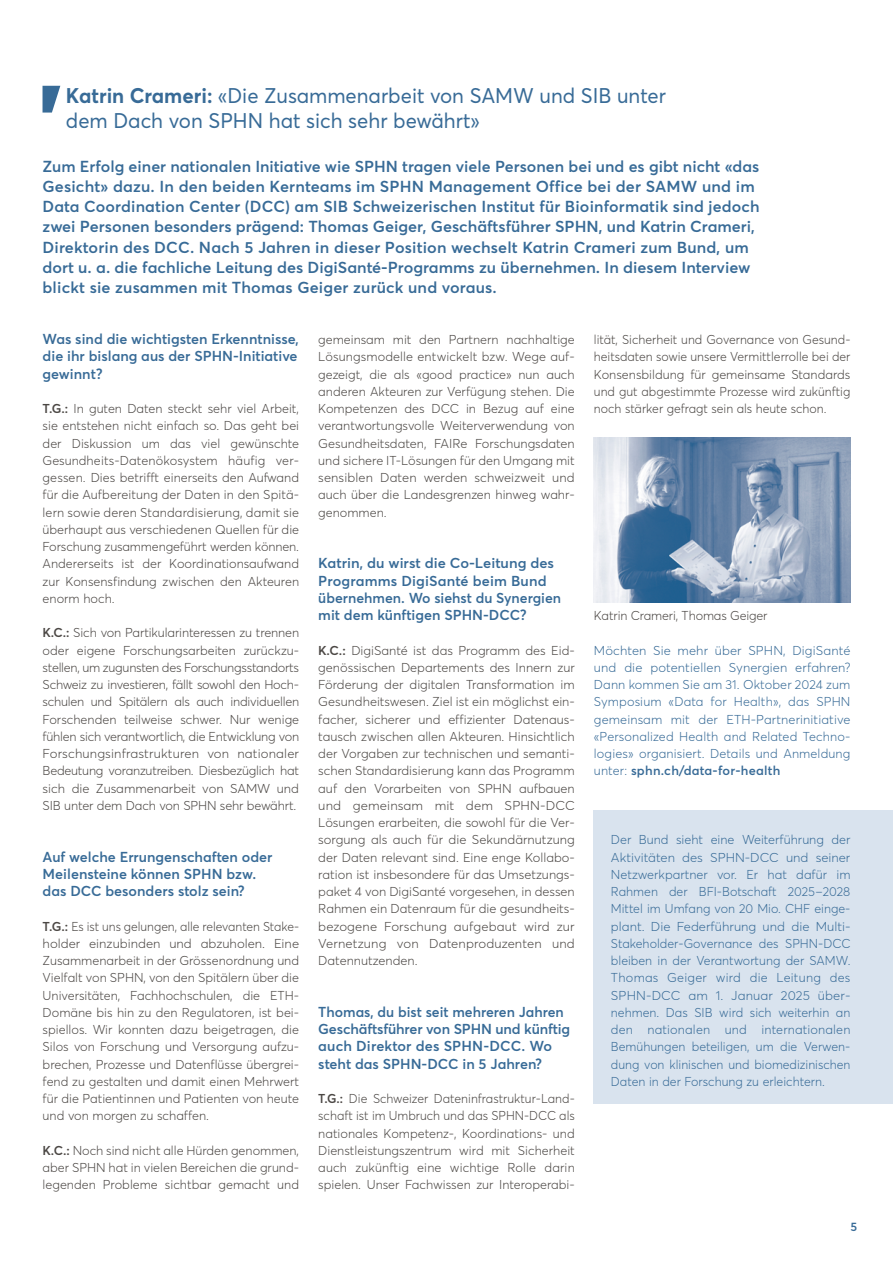
<style>
.page{position:relative;width:893px;height:1263px;background:#fff}
.page>*{position:absolute;margin:0;border:0;box-sizing:border-box;transform-origin:0 0}
.t1{font:21px/25.5px "Averta Std";color:#386b97}
.t2{font:600 15.75px/20.2px "Averta Std";color:#386b97}
.t3{font:600 14.25px/17.2px "Averta Std";color:#386b97}
.t4{font:300 12.75px/17.2px "Averta Std";color:#4b4744;text-align:justify}
.t5{font:300 12.75px/17.2px "Averta Std";color:#386b97;text-align:justify}
.t6{font:300 12.75px/17.2px "Averta Std";color:#4b4744;text-align:justify;scale:.96 1}
.t7{font:600 12px "Averta Std";color:#386b97}
.s1{font-weight:700}
.s2{font-weight:600}
</style>
<div class="page">
<svg style="left:43px;top:86px;width:17px;height:27px"></svg>
<div style="left:594px;top:810px;width:299px;height:293px;background:#d9e3ee"></div>
<img style="left:594px;top:438px;width:256px;height:165px">
<h1 class="t1" style="left:66px;top:82px;width:601px"><span class="s1">Katrin Crameri:</span> «Die Zusammenarbeit von SAMW und SIB unter dem Dach von SPHN hat sich sehr bewährt»</h1>
<p class="t2" style="left:43px;top:156px;width:719px">Zum Erfolg einer nationalen Initiative wie SPHN tragen viele Personen bei und es gibt nicht «das Gesicht» dazu. In den beiden Kernteams im SPHN Management Office bei der SAMW und im Data Coordination Center (DCC) am SIB Schweizerischen Institut für Bioinformatik sind jedoch zwei Personen besonders prägend: Thomas Geiger, Geschäftsführer SPHN, und Katrin Crameri, Direktorin des DCC. Nach 5 Jahren in dieser Position wechselt Katrin Crameri zum Bund, um dort u. a. die fachliche Leitung des DigiSanté-Programms zu übernehmen. In diesem Interview blickt sie zusammen mit Thomas Geiger zurück und voraus.</p>
<p class="t3" style="left:43px;top:330px;width:258px;text-align:justify">Was sind die wichtigsten Erkenntnisse, die ihr bislang aus der SPHN-Initiative gewinnt?</p>
<p class="t4" style="left:43px;top:400px;width:258px"><span class="s2">T.G.:</span> In guten Daten steckt sehr viel Arbeit, sie entstehen nicht einfach so. Das geht bei der Diskussion um das viel gewünschte Gesundheits-Datenökosystem häufig ver&shy;gessen. Dies betrifft einerseits den Aufwand für die Aufbereitung der Daten in den Spitä&shy;lern sowie deren Standardisierung, damit sie überhaupt aus verschiedenen Quellen für die Forschung zusammengeführt werden können.<br>Andererseits ist der Koordinationsaufwand zur Konsensfindung zwischen den Akteuren enorm hoch.</p>
<p class="t4" style="left:43px;top:624px;width:258px"><span class="s2">K.C.:</span> Sich von Partikularinteressen zu trennen oder eigene Forschungsarbeiten zurückzu&shy;stellen, um zugunsten des Forschungsstandorts Schweiz zu investieren, fällt sowohl den Hoch&shy;schulen und Spitälern als auch individuellen Forschenden teilweise schwer. Nur wenige fühlen sich verantwortlich, die Entwicklung von Forschungsinfrastrukturen von nationaler Bedeutung voranzutreiben. Diesbezüglich hat sich die Zusammenarbeit von SAMW und SIB unter dem Dach von SPHN sehr bewährt.</p>
<p class="t4" style="left:594px;top:331px;width:258px">lität, Sicherheit und Governance von Gesund&shy;heitsdaten sowie unsere Vermittlerrolle bei der Konsensbildung für gemeinsame Standards und gut abgestimmte Prozesse wird zukünftig noch stärker gefragt sein als heute schon.</p>
<p class="t4" style="left:318px;top:331px;width:258px">gemeinsam mit den Partnern nachhaltige Lösungsmodelle entwickelt bzw. Wege auf&shy;gezeigt, die als «good practice» nun auch anderen Akteuren zur Verfügung stehen. Die Kompetenzen des DCC in Bezug auf eine verantwortungsvolle Weiterverwendung von Gesundheitsdaten, FAIRe Forschungsdaten und sichere IT-Lösungen für den Umgang mit sensiblen Daten werden schweizweit und auch über die Landesgrenzen hinweg wahr&shy;genommen.</p>
<p class="t3" style="left:318px;top:554px;width:244px">Katrin, du wirst die Co-Leitung des<br>Programms DigiSanté beim Bund übernehmen. Wo siehst du Synergien mit dem künftigen SPHN-DCC?</p>
<p class="t4" style="left:318px;top:641px;width:258px"><span class="s2">K.C.:</span> DigiSanté ist das Programm des Eid&shy;genössischen Departements des Innern zur Förderung der digitalen Transformation im Gesundheitswesen. Ziel ist ein möglichst ein&shy;facher, sicherer und effizienter Datenaus&shy;tausch zwischen allen Akteuren. Hinsichtlich der Vorgaben zur technischen und semanti&shy;schen Standardisierung kann das Programm auf den Vorarbeiten von SPHN aufbauen und gemeinsam mit dem SPHN-DCC Lösungen erarbeiten, die sowohl für die Ver&shy;sorgung als auch für die Sekundärnutzung der Daten relevant sind. Eine enge Kollabo&shy;ration ist insbesondere für das Umsetzungs&shy;paket 4 von DigiSanté vorgesehen, in dessen Rahmen ein Datenraum für die gesundheits&shy;bezogene Forschung aufgebaut wird zur Vernetzung von Datenproduzenten und Datennutzenden.</p>
<p class="t4" style="left:594px;top:607px;width:175px">Katrin Crameri, Thomas Geiger</p>
<p class="t5" style="left:594px;top:641px;width:258px">Möchten Sie mehr über SPHN, DigiSanté und die potentiellen Synergien erfahren?<br>Dann kommen Sie am 31. Oktober 2024 zum Symposium «Data for Health», das SPHN gemeinsam mit der ETH-Partnerinitiative «Personalized Health and Related Techno&shy;logies» organisiert. Details und Anmeldung unter: <span class="s2">sphn.ch/data-for-health</span></p>
<p class="t5" style="left:611px;top:831px;width:241px">Der Bund sieht eine Weiterführung der Aktivitäten des SPHN-DCC und seiner Netzwerkpartner vor. Er hat dafür im Rahmen der BFI-Botschaft 2025–2028<br>Mittel im Umfang von 20 Mio. CHF einge&shy;plant. Die Federführung und die Multi-Stakeholder-Governance des SPHN-DCC bleiben in der Verantwortung der SAMW.<br>Thomas Geiger wird die Leitung des SPHN-DCC am 1. Januar 2025 über&shy;nehmen. Das SIB wird sich weiterhin an den nationalen und internationalen Bemühungen beteiligen, um die Verwen&shy;dung von klinischen und biomedizinischen Daten in der Forschung zu erleichtern.</p>
<p class="t3" style="left:43px;top:848px;width:231px">Auf welche Errungenschaften oder<br>Meilensteine können SPHN bzw. das DCC besonders stolz sein?</p>
<p class="t6" style="left:43px;top:917px;width:269px"><span class="s2">T.G.:</span> Es ist uns gelungen, alle relevanten Stake&shy;holder einzubinden und abzuholen. Eine Zusammenarbeit in der Grössenordnung und Vielfalt von SPHN, von den Spitälern über die Universitäten, Fachhochschulen, die ETH-Domäne bis hin zu den Regulatoren, ist bei&shy;spiellos. Wir konnten dazu beigetragen, die Silos von Forschung und Versorgung aufzu&shy;brechen, Prozesse und Datenflüsse übergrei&shy;fend zu gestalten und damit einen Mehrwert für die Patientinnen und Patienten von heute und von morgen zu schaffen.</p>
<p class="t4" style="left:43px;top:1142px;width:258px"><span class="s2">K.C.:</span> Noch sind nicht alle Hürden genommen, aber SPHN hat in vielen Bereichen die grund&shy;legenden Probleme sichtbar gemacht und</p>
<p class="t3" style="left:318px;top:1003px;width:253px">Thomas, du bist seit mehreren Jahren Geschäftsführer von SPHN und künftig auch Direktor des SPHN-DCC. Wo steht das SPHN-DCC in 5 Jahren?</p>
<p class="t4" style="left:318px;top:1090px;width:258px"><span class="s2">T.G.:</span> Die Schweizer Dateninfrastruktur-Land&shy;schaft ist im Umbruch und das SPHN-DCC als nationales Kompetenz-, Koordinations- und Dienstleistungszentrum wird mit Sicherheit auch zukünftig eine wichtige Rolle darin spielen. Unser Fachwissen zur Interoperabi-</p>
<p class="t7" style="left:850px;top:1219px;width:8px">5</p>
</div>
